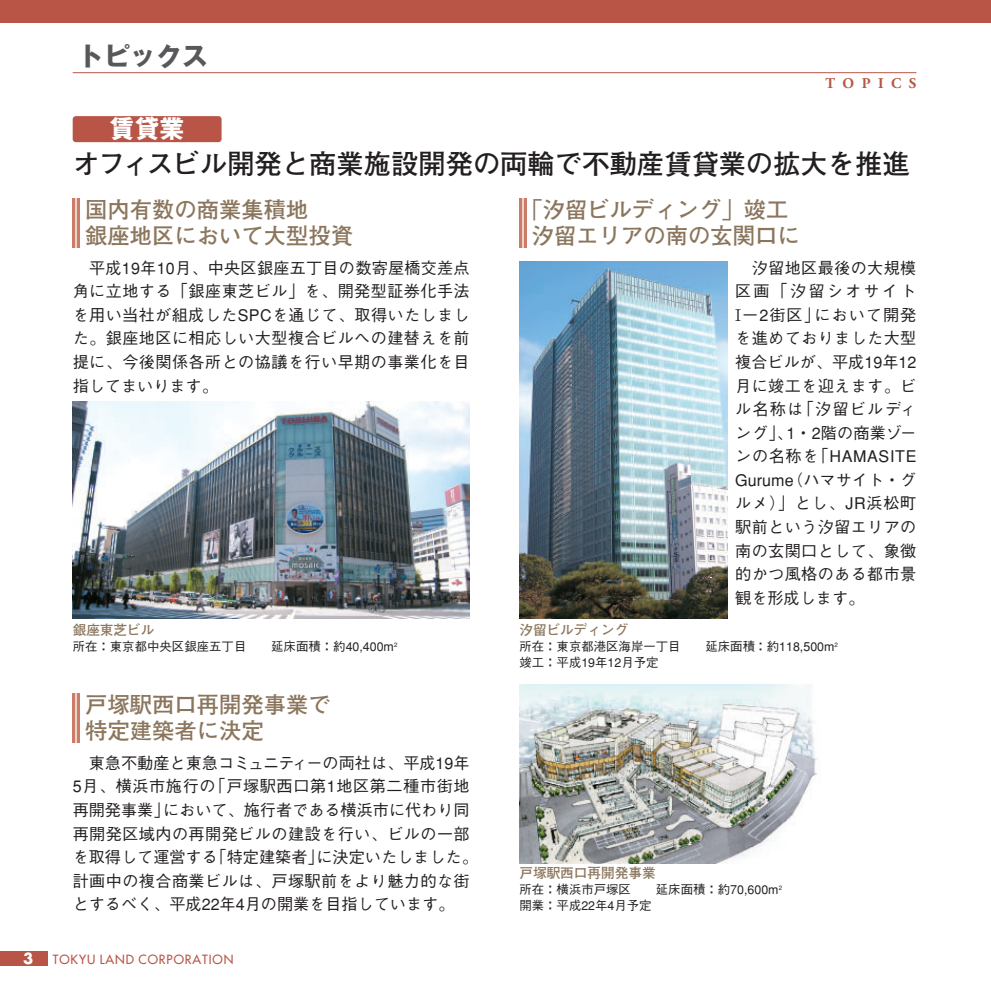
<style>
.page{position:relative;width:991px;height:991px;background:#fff}
.page>*{position:absolute;margin:0;border:0;box-sizing:border-box;transform-origin:0 0}
.t1{font:700 27.3px "Futo Go B101";color:#231f20}
.t2{font:700 26.07px "Gothic MB101";color:#57585a}
.t3{font:700 24.85px "Gothic MB101";color:#fff}
.t4{font:700 22.4px/26.1px "Futo Go B101";color:#8b765d}
.t5{font:500 16.1px/23.6px "Gothic BBB";letter-spacing:.025em;color:#231f20;text-align:justify}
.t6{font:500 16.1px/23.6px "Gothic BBB";color:#231f20}
.t7{font:700 14.88px "Adobe Garamond";letter-spacing:.5em;color:#b85546}
.t8{font:700 14.88px "Futura";color:#fff}
.t9{font:700 13.65px "Futo Go B101";color:#8b765d}
.t10{font:500 12.42px/16.1px "Gothic BBB";color:#231f20}
.t11{font:12.42px "Futura";letter-spacing:.075em;color:#b85546}
.s1{font-family:"Ryumin";font-weight:400}
</style>
<div class="page">
<hr style="left:73px;top:72px;width:843px;height:1px;background:#b85546">
<div style="left:0;top:0;width:990px;height:23px;background:#b85546"></div>
<div style="left:73px;top:116px;width:148px;height:26px;background:#b85546;border-radius:3px"></div>
<div style="left:0;top:951px;width:48px;height:15px;background:#b85546"></div>
<img style="left:519px;top:684px;width:298px;height:179px">
<div style="left:519px;top:198px;width:8px;height:50px;background:#edd4ca"></div>
<hr style="left:524px;top:198px;width:3px;height:50px;background:#cb7c67">
<hr style="left:519px;top:198px;width:3px;height:50px;background:#cb7c67">
<svg style="left:75px;top:693px;width:3px;height:49px"></svg>
<hr style="left:78px;top:693px;width:2px;height:49px;background:#cb7c67">
<hr style="left:73px;top:693px;width:2px;height:49px;background:#cb7c67">
<svg style="left:75px;top:198px;width:3px;height:50px"></svg>
<hr style="left:78px;top:198px;width:2px;height:50px;background:#cb7c67">
<hr style="left:73px;top:198px;width:2px;height:50px;background:#cb7c67">
<img style="left:73px;top:401px;width:397px;height:217px">
<img style="left:519px;top:261px;width:208px;height:357px">
<h2 class="t2" style="left:78px;top:46px;width:132px">トピックス</h2>
<p class="t7" style="left:825px;top:78px;width:92px">TOPICS</p>
<h3 class="t3" style="left:110px;top:120px;width:76px">賃貸業</h3>
<h1 class="t1" style="left:73px;top:154px;width:838px">オフィスビル開発と商業施設開発の両輪で不動産賃貸業の拡大を推進</h1>
<h3 class="t4" style="left:520px;top:199px;width:292px;text-align:center">「汐留ビルディング」竣工　汐留エリアの南の玄関口に</h3>
<p class="t5" style="left:735px;top:258px;width:183px;text-indent:16px">汐留地区最後の大規模区画「汐留シオサイト<span class="s1">I</span>－2街区」において開発を進めておりました大型複合ビルが、平成19年12月に竣工を迎えます。ビル名称は「汐留ビルディング」、1・2階の商業ゾーンの名称を「HAMASITE Gurume（ハマサイト・グルメ）」とし、JR浜松町駅前という汐留エリアの南の玄関口として、象徴的かつ風格のある都市景観を形成します。</p>
<h3 class="t4" style="left:85px;top:199px;width:269px">国内有数の商業集積地<br>銀座地区において大型投資</h3>
<p class="t5" style="left:73px;top:258px;width:398px;text-indent:16px">平成19年10月、中央区銀座五丁目の数寄屋橋交差点角に立地する「銀座東芝ビル」を、開発型証券化手法を用い当社が組成したSPCを通じて、取得いたしました。銀座地区に相応しい大型複合ビルへの建替えを前提に、今後関係各所との協議を行い早期の事業化を目指してまいります。</p>
<p class="t9" style="left:73px;top:624px;width:83px">銀座東芝ビル</p>
<p class="t10" style="left:73px;top:639px;width:326px">所在：東京都中央区銀座五丁目　　延床面積：約40,400m<sup>2</sup></p>
<h3 class="t4" style="left:85px;top:694px;width:247px">戸塚駅西口再開発事業で特定建築者に決定</h3>
<p class="t6" style="left:73px;top:753px;width:406px;text-indent:16px">東急不動産と東急コミュニティーの両社は、平成19年<br>5月、横浜市施行の「戸塚駅西口第1地区第二種市街地再開発事業」において、施行者である横浜市に代わり同再開発区域内の再開発ビルの建設を行い、ビルの一部を取得して運営する「特定建築者」に決定いたしました。計画中の複合商業ビルは、戸塚駅前をより魅力的な街とするべく、平成22年4月の開業を目指しています。</p>
<p class="t8" style="left:23px;top:951px;width:12px">3</p>
<p class="t11" style="left:53px;top:952px;width:182px">TOKYU LAND CORPORATION</p>
<p class="t9" style="left:519px;top:624px;width:111px">汐留ビルディング</p>
<p class="t10" style="left:519px;top:639px;width:320px">所在：東京都港区海岸一丁目　　延床面積：約118,500m<sup>2</sup>竣工：平成19年12月予定</p>
<p class="t9" style="left:519px;top:867px;width:138px">戸塚駅西口再開発事業</p>
<p class="t10" style="left:519px;top:882px;width:264px">所在：横浜市戸塚区　　延床面積：約70,600m<sup>2</sup>開業：平成22年4月予定</p>
</div>
